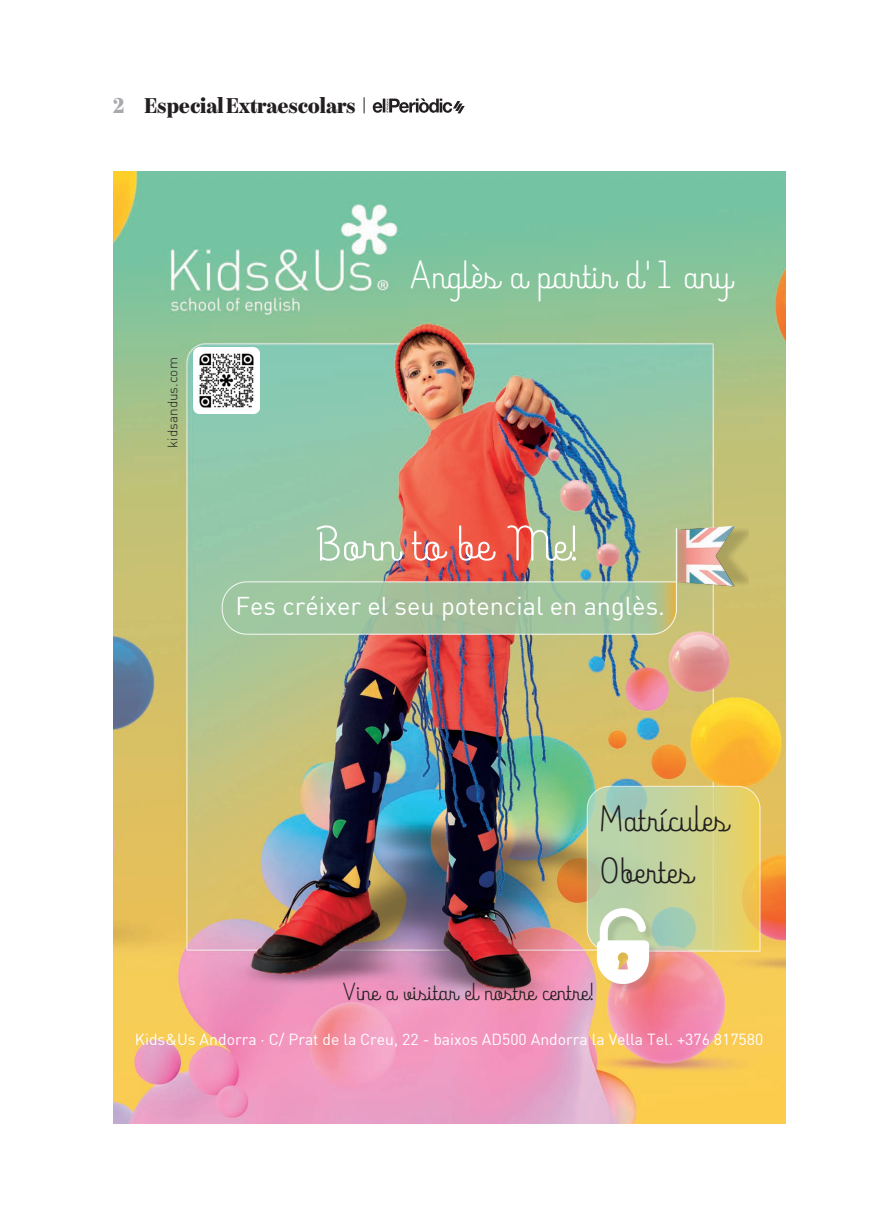
<style>
.page{position:relative;width:871px;height:1219px;background:#fff}
.page>*{position:absolute;margin:0;border:0;box-sizing:border-box;transform-origin:0 0}
.Fotografia{font:55.2px "Caligra Kids Dscript";color:#fff}
.Fotografia-2{font:44.2px "Caligra Kids D Sans";color:#fff}
.Fotografia-3{font:41px/52px "Caligra Kids D Sans,Bold";color:#231f20}
.Fotografia-4{font:27.6px "Caligra Kids D Sans";color:#231f20}
.Fotografia-5{font:25.2px "DIN Offc Pro";color:#fff}
.Txt_Sangría{font:800 21.4px "Chamberi Headline";letter-spacing:-.005em;color:#231f20;scale:.93 1}
.Txt_Sangría-2{font:800 21.4px "Chamberi Headline";color:#a8a9ad;scale:.93 1}
.Fotografia-6{font:15.8px "DIN Offc Pro";color:#fff}
.Fotografia-7{font:300 13.6px "DIN Offc Pro";color:#231f20}
</style>
<div class="page">
<svg style="left:372px;top:98px;width:92px;height:15px"></svg>
<svg style="left:364px;top:97px;width:1px;height:16px"></svg>
<img style="left:113px;top:171px;width:672px;height:953px">
<svg style="left:222px;top:581px;width:455px;height:54px;background:#a5c39e"></svg>
<img style="left:646px;top:523px;width:101px;height:71px">
<hr style="left:675px;top:528px;width:1px;height:53px;background:#fff">
<svg style="left:586px;top:785px;width:174px;height:167px;background:#c8cf90"></svg>
<div style="left:598px;top:910px;width:60px;height:83px;background:#231f20;opacity:.12"></div>
<img style="left:585px;top:909px;width:75px;height:74px">
<img style="left:194px;top:348px;width:65px;height:66px">
<p class="Txt_Sangría-2" style="left:113px;top:89px;width:13px">2</p>
<p class="Txt_Sangría" style="left:144px;top:89px;width:228px">Especial Extraescolars</p>
<p class="Fotografia-7" style="left:162px;top:448px;width:92px;rotate:-90deg">kidsandus.com</p>
<p class="Fotografia-2" style="left:411px;top:247px;width:322px">Anglès a partir d'1 any</p>
<p class="Fotografia" style="left:316px;top:510px;width:267px">Born to be Me!</p>
<p class="Fotografia-5" style="left:235px;top:586px;width:431px">Fes créixer el seu potencial en anglès.</p>
<p class="Fotografia-3" style="left:600px;top:793px;width:130px">Matrícules<br>Obertes</p>
<p class="Fotografia-4" style="left:343px;top:974px;width:254px">Vine a visitar el nostre centre!</p>
<p class="Fotografia-6" style="left:135px;top:1027px;width:629px">Kids&amp;Us Andorra · C/ Prat de la Creu, 22 - baixos AD500 Andorra la Vella Tel. +376 817580</p>
</div>
